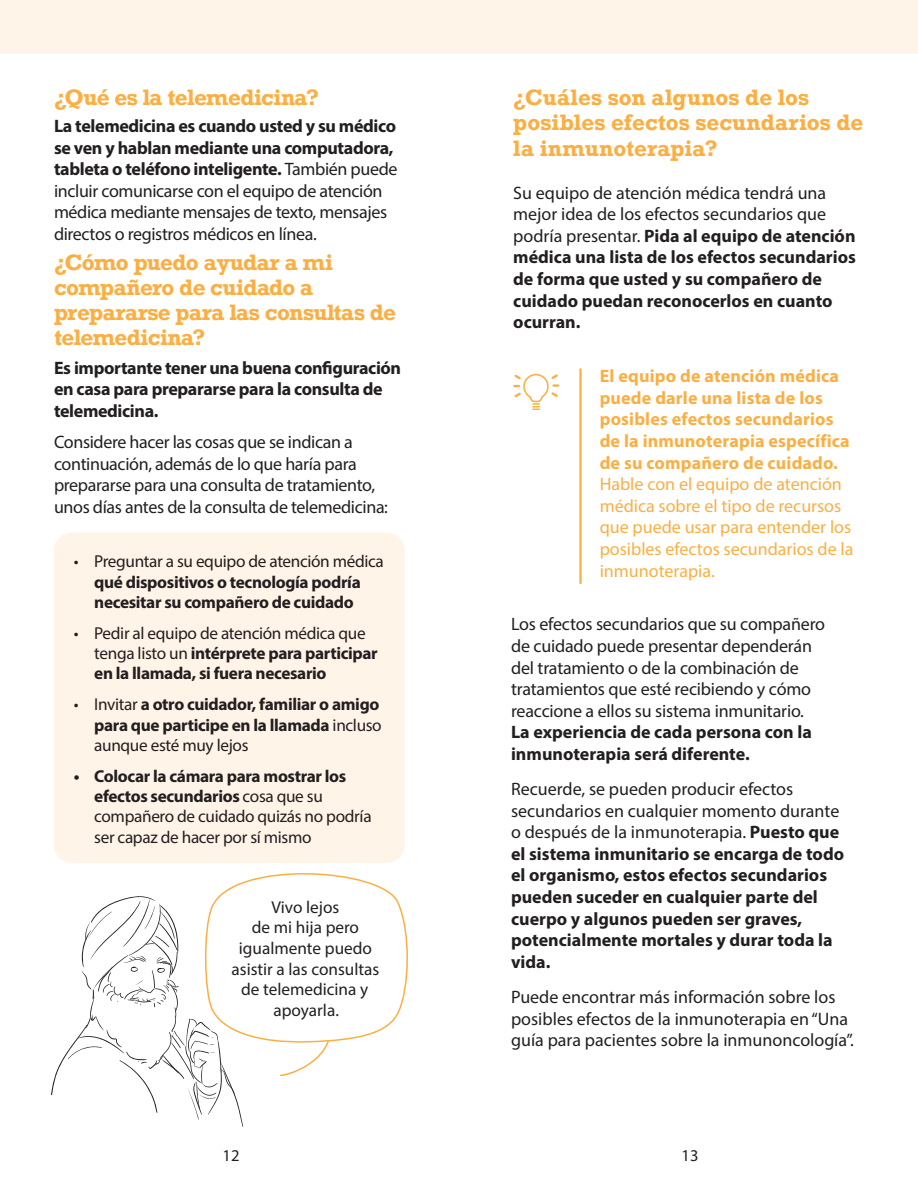
<style>
.page{position:relative;width:918px;height:1188px;background:#fff}
.page>*{position:absolute;margin:0;border:0;box-sizing:border-box;transform-origin:0 0}
.t1{font:700 21px/25.2px "Rockwell";letter-spacing:-.02em;color:#fbaf42}
.t2{font:700 21px/25.2px "Rockwell";letter-spacing:.005em;color:#fbaf42}
.t3{font:18px/21.6px "Myriad Pro";letter-spacing:-.015em;color:#231f20}
.t4{font:700 18px/21.6px "Myriad Pro";color:#231f20}
.t5{font:18px/21.6px "Myriad Pro";color:#fbaf42}
.t6{font:700 18px/21.6px "Myriad Pro";letter-spacing:.01em;color:#fbaf42}
.t7{font:700 18px/21.6px "Myriad Pro";letter-spacing:-.02em;color:#231f20}
.t8{font:700 17.25px/20.2px "Myriad Pro";letter-spacing:-.02em;color:#231f20}
.t9{font:17.25px/20.2px "Myriad Pro";letter-spacing:-.02em;color:#231f20}
.t10{font:17.25px/20.7px "Myriad Pro";color:#231f20;text-align:center}
.t11{font:16.5px "Myriad Pro";color:#231f20}
.s1{font-weight:700}
.s2{font-weight:400}
</style>
<div class="page">
<div style="left:0;top:0;width:459px;height:54px;background:#fff4e7"></div>
<div style="left:54px;top:533px;width:351px;height:330px;background:#fff4e7;border-radius:18px"></div>
<svg style="left:51px;top:859px;width:357px;height:268px"></svg>
<div style="left:459px;top:0;width:459px;height:54px;background:#fff4e7"></div>
<hr style="left:579px;top:369px;width:3px;height:214px;background:#fbaf42">
<svg style="left:513px;top:374px;width:46px;height:36px"></svg>
<p class="t1" style="left:54px;top:85px;width:266px">¿Qué es la telemedicina?</p>
<p class="t3" style="left:54px;top:115px;width:345px"><span class="s1">La telemedicina es cuando usted y su médico se ven y hablan mediante una computadora, tableta o teléfono inteligente.</span> También puede incluir comunicarse con el equipo de atención médica mediante mensajes de texto, mensajes directos o registros médicos en línea.</p>
<p class="t1" style="left:54px;top:249px;width:344px">¿Cómo puedo ayudar a mi compañero de cuidado a prepararse para las consultas de telemedicina?</p>
<p class="t7" style="left:54px;top:356px;width:349px">Es importante tener una buena configuración en casa para prepararse para la consulta de telemedicina.</p>
<p class="t3" style="left:54px;top:431px;width:336px">Considere hacer las cosas que se indican a continuación, además de lo que haría para prepararse para una consulta de tratamiento, unos días antes de la consulta de telemedicina:</p>
<p class="t9" style="left:74px;top:551px;width:311px">• Preguntar a su equipo de atención médica</p>
<p class="t8" style="left:94px;top:571px;width:268px">qué dispositivos o tecnología podría necesitar su compañero de cuidado</p>
<p class="t8" style="left:94px;top:622px;width:285px;text-indent:-20px"><span class="s2">• Pedir al equipo de atención médica que tenga listo un</span> intérprete para participar en la llamada, si fuera necesario</p>
<p class="t8" style="left:94px;top:694px;width:289px;text-indent:-20px"><span class="s2">• Invitar</span> a otro cuidador, familiar o amigo para que participe en la llamada <span class="s2">incluso aunque esté muy lejos</span></p>
<p class="t9" style="left:94px;top:766px;width:279px;text-indent:-20px"><span class="s1">• Colocar la cámara para mostrar los efectos secundarios</span> cosa que su compañero de cuidado quizás no podría ser capaz de hacer por sí mismo</p>
<p class="t10" style="left:232px;top:896px;width:149px">Vivo lejos<br>de mi hija pero igualmente puedo asistir a las consultas de telemedicina y apoyarla.</p>
<p class="t11" style="left:223px;top:1146px;width:18px">12</p>
<p class="t2" style="left:513px;top:85px;width:352px">¿Cuáles son algunos de los posibles efectos secundarios de la inmunoterapia?</p>
<p class="t4" style="left:513px;top:181px;width:344px"><span class="s2">Su equipo de atención médica tendrá una mejor idea de los efectos secundarios que podría presentar.</span> Pida al equipo de atención médica una lista de los efectos secundarios de forma que usted y su compañero de cuidado puedan reconocerlos en cuanto ocurran.</p>
<p class="t6" style="left:600px;top:365px;width:252px">El equipo de atención médica puede darle una lista de los posibles efectos secundarios de la inmunoterapia específica de su compañero de cuidado.</p>
<p class="t5" style="left:600px;top:473px;width:255px">Hable con el equipo de atención médica sobre el tipo de recursos que puede usar para entender los posibles efectos secundarios de la inmunoterapia.</p>
<p class="t3" style="left:511px;top:613px;width:316px">Los efectos secundarios que su compañero de cuidado puede presentar dependerán del tratamiento o de la combinación de tratamientos que esté recibiendo y cómo reaccione a ellos su sistema inmunitario.</p>
<p class="t4" style="left:511px;top:721px;width:302px">La experiencia de cada persona con la inmunoterapia será diferente.</p>
<p class="t4" style="left:511px;top:778px;width:335px"><span class="s2">Recuerde, se pueden producir efectos secundarios en cualquier momento durante o después de la inmunoterapia.</span> Puesto que el sistema inmunitario se encarga de todo el organismo, estos efectos secundarios pueden suceder en cualquier parte del cuerpo y algunos pueden ser graves, potencialmente mortales y durar toda la vida.</p>
<p class="t3" style="left:511px;top:986px;width:344px">Puede encontrar más información sobre los posibles efectos de la inmunoterapia en “Una guía para pacientes sobre la inmunoncología”.</p>
<p class="t11" style="left:682px;top:1146px;width:18px">13</p>
</div>
